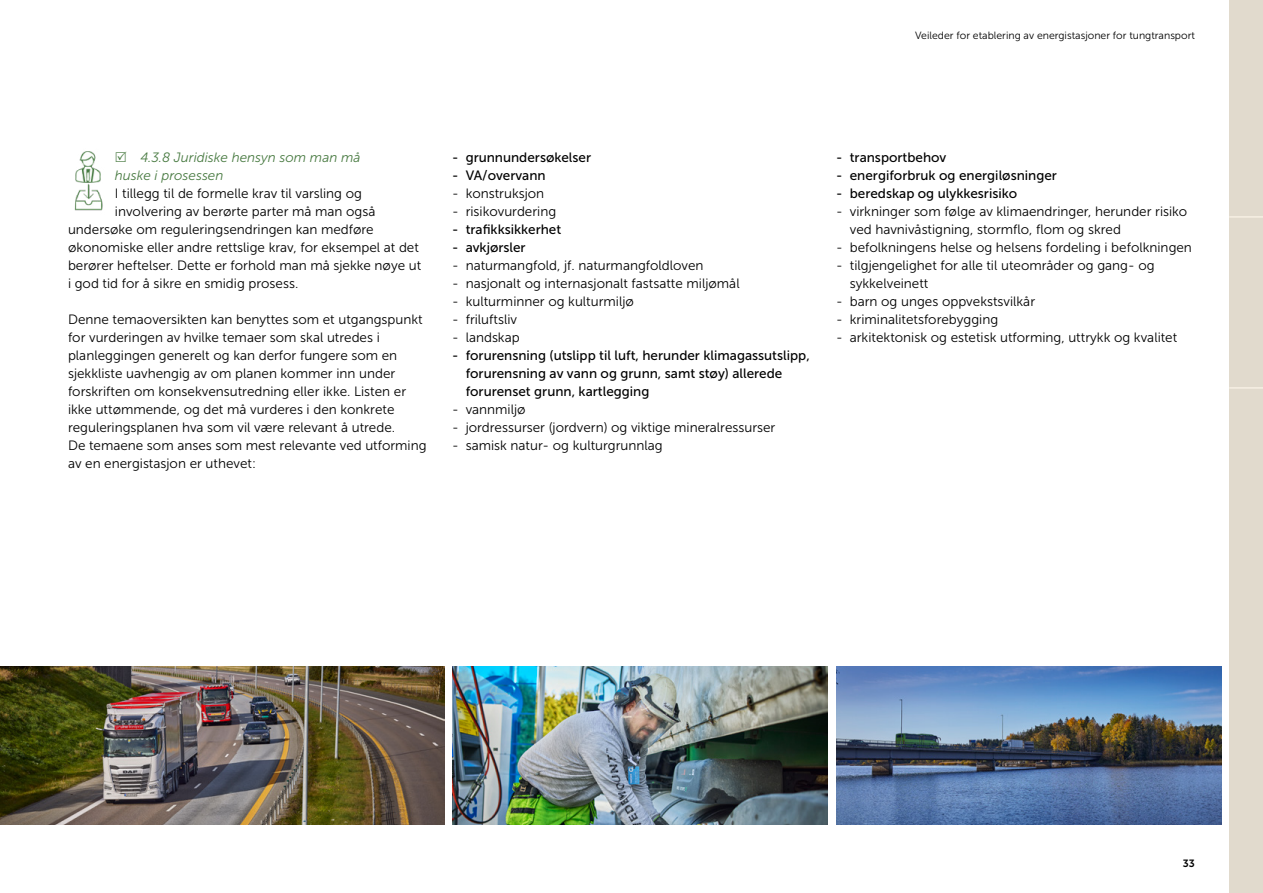
<style>
.page{position:relative;width:1263px;height:893px;background:#fff}
.page>*{position:absolute;margin:0;border:0;box-sizing:border-box;transform-origin:0 0}
.brødtekst{font:13.5px/18px "Museo Sans 300";color:#000}
.brødtekst-2{font:13.5px/18px "Museo Sans 500";color:#000}
.subhead2{font:italic 13.5px/18px "Museo Sans 300";color:#487a41}
.t1{font:10.5px "Museo Sans 300";color:#000}
.t2{font:10.5px "Museo Sans 700";color:#000}
</style>
<div class="page">
<img style="left:0;top:667px;width:444px;height:158px">
<img style="left:452px;top:667px;width:376px;height:158px">
<img style="left:836px;top:667px;width:385px;height:158px">
<div style="left:1229px;top:0;width:34px;height:893px;background:#e1dacd"></div>
<hr style="left:1229px;top:387px;width:34px;height:2px;background:#f7f0e4">
<hr style="left:1229px;top:216px;width:34px;height:2px;background:#f7f0e4">
<img style="left:74px;top:151px;width:29px;height:60px">
<p class="t1" style="left:915px;top:30px;width:281px">Veileder for etablering av energistasjoner for tungtransport</p>
<h3 class="subhead2" style="left:115px;top:148px;width:247px;text-indent:26px">4.3.8 Juridiske hensyn som man må huske i prosessen</h3>
<p class="brødtekst" style="left:115px;top:184px;width:249px">I tillegg til de formelle krav til varsling og</p>
<p class="brødtekst" style="left:115px;top:202px;width:262px">involvering av berørte parter må man også</p>
<p class="brødtekst" style="left:68px;top:220px;width:307px">undersøke om reguleringsendringen kan medføre</p>
<p class="brødtekst" style="left:68px;top:238px;width:352px">økonomiske eller andre rettslige krav, for eksempel at det</p>
<p class="brødtekst" style="left:68px;top:256px;width:355px">berører heftelser. Dette er forhold man må sjekke nøye ut</p>
<p class="brødtekst" style="left:68px;top:274px;width:232px">i god tid for å sikre en smidig prosess.</p>
<p class="brødtekst" style="left:68px;top:310px;width:360px">Denne temaoversikten kan benyttes som et utgangspunkt for vurderingen av hvilke temaer som skal utredes i planleggingen generelt og kan derfor fungere som en sjekkliste uavhengig av om planen kommer inn under forskriften om konsekvensutredning eller ikke. Listen er ikke uttømmende, og det må vurderes i den konkrete reguleringsplanen hva som vil være relevant å utrede.<br>De temaene som anses som mest relevante ved utforming av en energistasjon er uthevet:</p>
<p class="brødtekst-2" style="left:452px;top:148px;width:140px">- grunnundersøkelser</p>
<p class="brødtekst-2" style="left:452px;top:166px;width:95px">- VA/overvann</p>
<p class="brødtekst" style="left:452px;top:184px;width:94px">- konstruksjon</p>
<p class="brødtekst" style="left:452px;top:202px;width:106px">- risikovurdering</p>
<p class="brødtekst-2" style="left:452px;top:220px;width:111px">- trafikksikkerhet</p>
<p class="brødtekst-2" style="left:452px;top:238px;width:75px">- avkjørsler</p>
<p class="brødtekst" style="left:452px;top:256px;width:253px">- naturmangfold, jf. naturmangfoldloven</p>
<p class="brødtekst" style="left:452px;top:274px;width:289px">- nasjonalt og internasjonalt fastsatte miljømål</p>
<p class="brødtekst" style="left:452px;top:292px;width:183px">- kulturminner og kulturmiljø</p>
<p class="brødtekst" style="left:452px;top:310px;width:66px">- friluftsliv</p>
<p class="brødtekst" style="left:452px;top:328px;width:69px">- landskap</p>
<p class="brødtekst-2" style="left:466px;top:346px;width:346px;text-indent:-14px">- forurensning (utslipp til luft, herunder klimagassutslipp, forurensning av vann og grunn, samt støy) allerede forurenset grunn, kartlegging</p>
<p class="brødtekst" style="left:452px;top:400px;width:75px">- vannmiljø</p>
<p class="brødtekst" style="left:452px;top:418px;width:325px">- jordressurser (jordvern) og viktige mineralressurser</p>
<p class="brødtekst" style="left:452px;top:436px;width:212px">- samisk natur- og kulturgrunnlag</p>
<p class="brødtekst-2" style="left:836px;top:148px;width:112px">- transportbehov</p>
<p class="brødtekst-2" style="left:836px;top:166px;width:222px">- energiforbruk og energiløsninger</p>
<p class="brødtekst-2" style="left:836px;top:184px;width:182px">- beredskap og ulykkesrisiko</p>
<p class="brødtekst" style="left:850px;top:202px;width:339px;text-indent:-14px">- virkninger som følge av klimaendringer, herunder risiko ved havnivåstigning, stormflo, flom og skred</p>
<p class="brødtekst" style="left:836px;top:238px;width:357px">- befolkningens helse og helsens fordeling i befolkningen</p>
<p class="brødtekst" style="left:850px;top:256px;width:306px;text-indent:-14px">- tilgjengelighet for alle til uteområder og gang- og sykkelveinett</p>
<p class="brødtekst" style="left:836px;top:292px;width:200px">- barn og unges oppvekstsvilkår</p>
<p class="brødtekst" style="left:836px;top:310px;width:163px">- kriminalitetsforebygging</p>
<p class="brødtekst" style="left:836px;top:328px;width:342px">- arkitektonisk og estetisk utforming, uttrykk og kvalitet</p>
<p class="t2" style="left:1183px;top:857px;width:14px">33</p>
</div>
